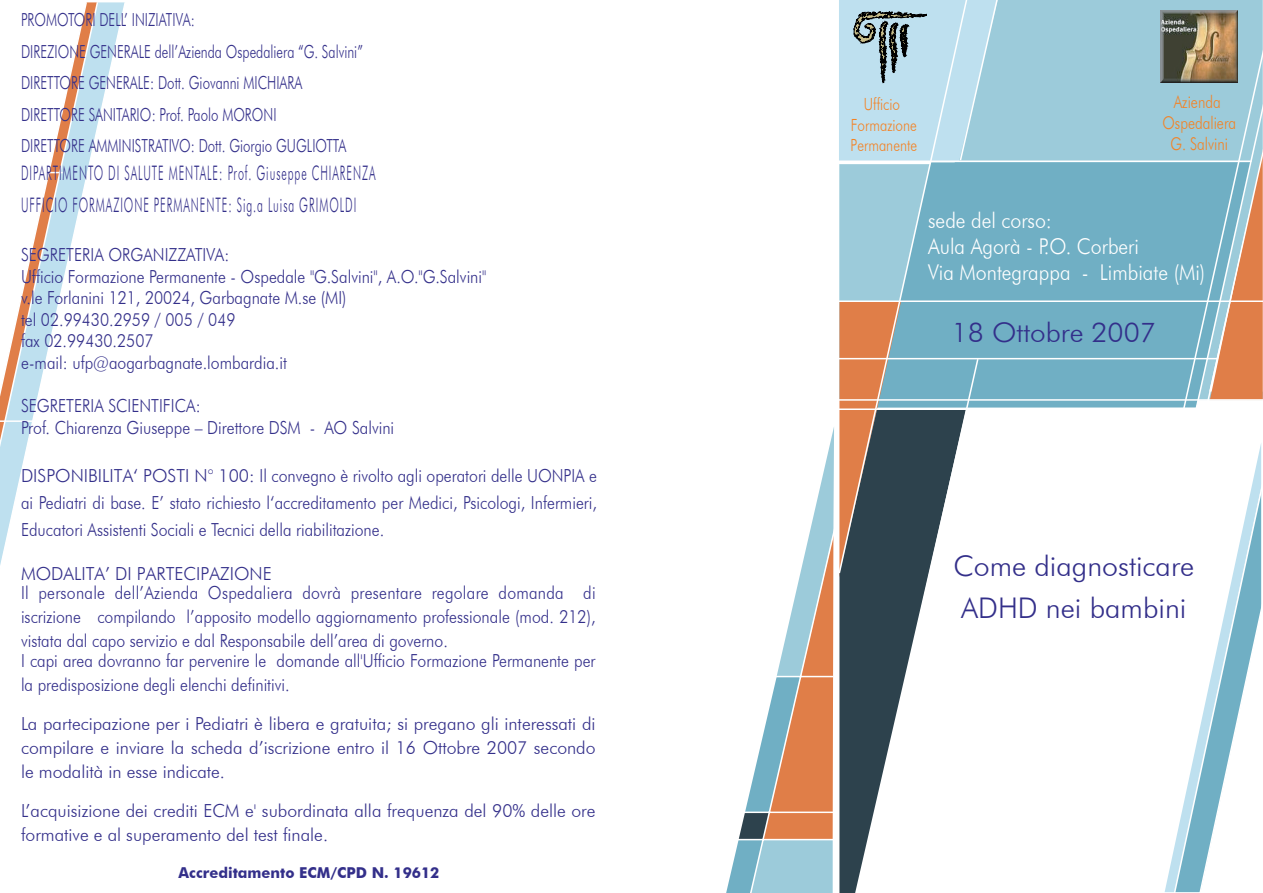
<style>
.page{position:relative;width:1263px;height:893px;background:#fff}
.page>*{position:absolute;margin:0;border:0;box-sizing:border-box;transform-origin:0 0}
.t1{font:300 28.5px/42px "Futura BT";color:#332f8a}
.t2{font:300 27.15px "Futura BT";color:#332f8a}
.t3{font:300 21.75px/26.1px "Futura BT";color:#fff;scale:.9 1}
.t4{font:300 19.95px/31.5px "Futura BT";letter-spacing:.085em;color:#332f8a;scale:.54 1}
.t5{font:300 18px/24px "Futura BT";color:#332f8a;text-align:justify}
.t6{font:300 18px/21.6px "Futura BT";color:#332f8a;scale:.88 1}
.t7{font:300 18px/31.5px "Futura BT";color:#332f8a;scale:.73 1}
.t8{font:300 17.55px/21.1px "Futura BT";color:#f48223;text-align:center;scale:.81 1}
.t9{font:300 16.8px/20.1px "Futura BT";color:#f48223;text-align:center;scale:.8 1}
.t10{font:700 15px "Futura BT";color:#332f8a}
</style>
<div class="page">
<svg style="left:99px;top:2px;width:26px;height:115px"></svg>
<svg style="left:88px;top:2px;width:11px;height:165px"></svg>
<svg style="left:0;top:2px;width:88px;height:563px"></svg>
<div style="left:1004px;top:0;width:178px;height:161px;background:#9ccbda"></div>
<div style="left:976px;top:162px;width:105px;height:246px;background:#70afc4"></div>
<svg style="left:726px;top:427px;width:108px;height:466px"></svg>
<svg style="left:839px;top:575px;width:11px;height:318px;background:#354954"></svg>
<svg style="left:839px;top:162px;width:137px;height:413px;background:#95b1b7"></svg>
<hr style="left:822px;top:408px;width:441px;height:2px;background:#fff">
<hr style="left:822px;top:300px;width:441px;height:2px;background:#fff">
<hr style="left:832px;top:358px;width:386px;height:1px;background:#fff">
<hr style="left:822px;top:399px;width:441px;height:2px;background:#fff">
<svg style="left:850px;top:357px;width:129px;height:536px"></svg>
<svg style="left:1081px;top:39px;width:181px;height:854px"></svg>
<svg style="left:1182px;top:0;width:81px;height:411px;background:#a5b5b5"></svg>
<img style="left:1160px;top:10px;width:77px;height:73px">
<svg style="left:839px;top:0;width:165px;height:161px;background:#b1d2e0"></svg>
<p class="t7" style="left:21px;top:4px;width:470px">PROMOTORI DELL’ INIZIATIVA:<br>DIREZIONE GENERALE dell’Azienda Ospedaliera “G. Salvini” DIRETTORE GENERALE: Dott. Giovanni MICHIARA DIRETTORE SANITARIO: Prof. Paolo MORONI<br>DIRETTORE AMMINISTRATIVO: Dott. Giorgio GUGLIOTTA</p>
<p class="t4" style="left:21px;top:157px;width:658px">DIPARTIMENTO DI SALUTE MENTALE: Prof. Giuseppe CHIARENZA<br>UFFICIO FORMAZIONE PERMANENTE: Sig.a Luisa GRIMOLDI</p>
<p class="t6" style="left:21px;top:244px;width:530px">SEGRETERIA ORGANIZZATIVA:<br>Ufficio Formazione Permanente - Ospedale "G.Salvini", A.O."G.Salvini" v.le Forlanini 121, 20024, Garbagnate M.se (MI)<br>tel 02.99430.2959 / 005 / 049<br>fax 02.99430.2507<br>e-mail: ufp@aogarbagnate.lombardia.it</p>
<p class="t6" style="left:21px;top:395px;width:426px">SEGRETERIA SCIENTIFICA:<br>Prof. Chiarenza Giuseppe – Direttore DSM - AO Salvini</p>
<p class="t5" style="left:21px;top:462px;width:577px;line-height:27px">DISPONIBILITA‘ POSTI N° 100: Il convegno è rivolto agli operatori delle UONPIA e ai Pediatri di base. E’ stato richiesto l‘accreditamento per Medici, Psicologi, Infermieri, Educatori Assistenti Sociali e Tecnici della riabilitazione.</p>
<p class="t5" style="left:21px;top:563px;width:576px;line-height:19.5px">MODALITA’ DI PARTECIPAZIONE<br>Il personale dell’Azienda Ospedaliera dovrà presentare regolare domanda di</p>
<p class="t6" style="left:21px;top:605px;width:654px;line-height:24px">iscrizione compilando l’apposito modello aggiornamento professionale (mod. 212), vistata dal capo servizio e dal Responsabile dell’area di governo.</p>
<p class="t6" style="left:21px;top:648px;width:654px;line-height:24px">I capi area dovranno far pervenire le domande all'Ufficio Formazione Permanente per la predisposizione degli elenchi definitivi.</p>
<p class="t5" style="left:21px;top:711px;width:576px">La partecipazione per i Pediatri è libera e gratuita; si pregano gli interessati di compilare e inviare la scheda d’iscrizione entro il 16 Ottobre 2007 secondo le modalità in esse indicate.</p>
<p class="t5" style="left:21px;top:798px;width:576px">L’acquisizione dei crediti ECM e' subordinata alla frequenza del 90% delle ore formative e al superamento del test finale.</p>
<p class="t10" style="left:179px;top:864px;width:262px">Accreditamento ECM/CPD N. 19612</p>
<p class="t9" style="left:851px;top:94px;width:85px">Ufficio<br>Formazione<br>Permanente</p>
<p class="t8" style="left:1162px;top:91px;width:92px">Azienda<br>Ospedaliera<br>G. Salvini</p>
<p class="t3" style="left:928px;top:207px;width:309px">sede del corso:<br>Aula Agorà - P.O. Corberi<br>Via Montegrappa - Limbiate (Mi)</p>
<h2 class="t2" style="left:952px;top:316px;width:205px">18 Ottobre 2007</h2>
<h1 class="t1" style="left:953px;top:545px;width:242px">Come diagnosticare<br>ADHD nei bambini</h1>
</div>
